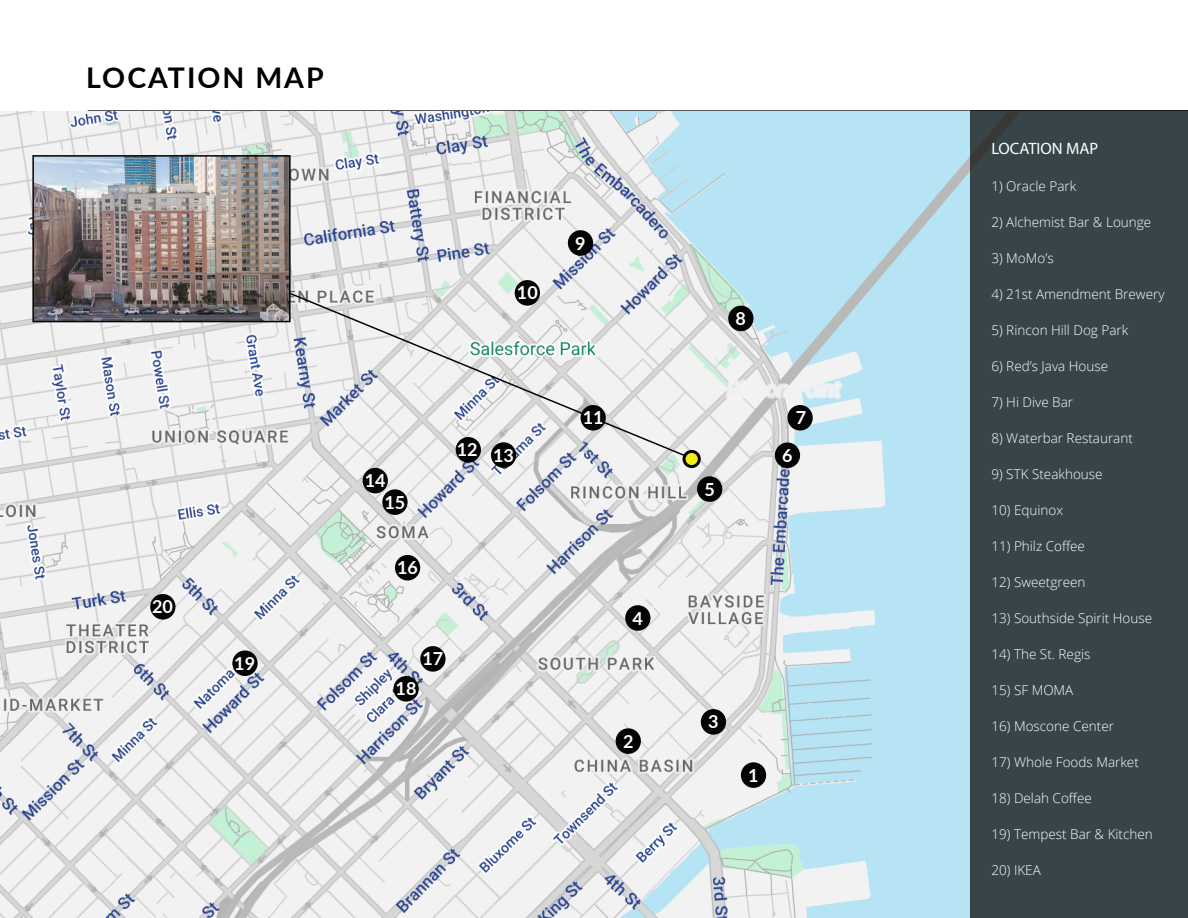
<style>
.page{position:relative;width:1188px;height:918px;background:#fff}
.page>*{position:absolute;margin:0;border:0;box-sizing:border-box;transform-origin:0 0}
.t1{font:700 28.5px "Lato";letter-spacing:.07em;color:#000}
.t2{font:700 18px "Lato";color:#fff}
.t3{font:16.5px "Myriad Pro";color:#fff}
.t4{font:300 13.5px "Open Sans";color:#fff}
</style>
<div class="page">
<hr style="left:88px;top:110px;width:1100px;height:3px;background:#040503">
<img style="left:0;top:112px;width:971px;height:806px">
<div style="left:971px;top:110px;width:217px;height:808px;background:#374548"></div>
<div style="left:616px;top:728px;width:25px;height:26px;background:#040503;border-radius:50%"></div>
<div style="left:363px;top:468px;width:25px;height:25px;background:#040503;border-radius:50%"></div>
<div style="left:787px;top:405px;width:26px;height:26px;background:#040503;border-radius:50%"></div>
<div style="left:775px;top:443px;width:25px;height:25px;background:#040503;border-radius:50%"></div>
<div style="left:701px;top:709px;width:25px;height:26px;background:#040503;border-radius:50%"></div>
<div style="left:625px;top:605px;width:26px;height:26px;background:#040503;border-radius:50%"></div>
<div style="left:697px;top:476px;width:25px;height:26px;background:#040503;border-radius:50%"></div>
<div style="left:728px;top:306px;width:26px;height:25px;background:#040503;border-radius:50%"></div>
<div style="left:568px;top:230px;width:25px;height:26px;background:#040503;border-radius:50%"></div>
<svg style="left:456px;top:437px;width:25px;height:26px"></svg>
<div style="left:395px;top:555px;width:25px;height:25px;background:#040503;border-radius:50%"></div>
<div style="left:491px;top:442px;width:25px;height:26px;background:#040503;border-radius:50%"></div>
<div style="left:382px;top:489px;width:26px;height:26px;background:#040503;border-radius:50%"></div>
<svg style="left:243px;top:273px;width:450px;height:187px"></svg>
<div style="left:684px;top:451px;width:15px;height:16px;background:#f4ec17;border-radius:50%"></div>
<div style="left:683px;top:450px;width:18px;height:18px;border:3px solid #040503;border-radius:50%"></div>
<img style="left:35px;top:158px;width:253px;height:161px">
<div style="left:32px;top:155px;width:259px;height:167px;border:2px solid #040503"></div>
<div style="left:515px;top:280px;width:25px;height:26px;background:#040503;border-radius:50%"></div>
<div style="left:420px;top:646px;width:26px;height:26px;background:#040503;border-radius:50%"></div>
<div style="left:393px;top:676px;width:26px;height:26px;background:#040503;border-radius:50%"></div>
<div style="left:232px;top:650px;width:26px;height:26px;background:#040503;border-radius:50%"></div>
<div style="left:150px;top:594px;width:26px;height:26px;background:#040503;border-radius:50%"></div>
<div style="left:580px;top:405px;width:26px;height:26px;background:#040503;border-radius:50%"></div>
<div style="left:741px;top:762px;width:25px;height:26px;background:#040503;border-radius:50%"></div>
<p class="t1" style="left:86px;top:57px;width:239px">LOCATION MAP</p>
<p class="t2" style="left:152px;top:594px;width:22px">20</p>
<p class="t2" style="left:234px;top:650px;width:22px">19</p>
<p class="t2" style="left:517px;top:280px;width:22px">10</p>
<p class="t2" style="left:575px;top:230px;width:12px">9</p>
<p class="t2" style="left:365px;top:467px;width:22px">14</p>
<p class="t2" style="left:385px;top:489px;width:22px">15</p>
<p class="t2" style="left:397px;top:554px;width:22px">16</p>
<p class="t2" style="left:457px;top:436px;width:22px">12</p>
<p class="t2" style="left:493px;top:442px;width:22px">13</p>
<p class="t2" style="left:422px;top:646px;width:22px">17</p>
<p class="t2" style="left:396px;top:676px;width:22px">18</p>
<p class="t2" style="left:583px;top:404px;width:22px">11</p>
<p class="t2" style="left:633px;top:605px;width:12px">4</p>
<p class="t2" style="left:623px;top:728px;width:12px">2</p>
<p class="t2" style="left:736px;top:305px;width:12px">8</p>
<p class="t2" style="left:704px;top:476px;width:12px">5</p>
<p class="t2" style="left:796px;top:405px;width:12px">7</p>
<p class="t2" style="left:782px;top:442px;width:12px">6</p>
<p class="t2" style="left:708px;top:709px;width:12px">3</p>
<p class="t2" style="left:748px;top:762px;width:12px">1</p>
<p class="t3" style="left:991px;top:138px;width:108px">LOCATION MAP</p>
<p class="t4" style="left:991px;top:177px;width:86px">1) Oracle Park</p>
<p class="t4" style="left:991px;top:213px;width:161px">2) Alchemist Bar &amp; Lounge</p>
<p class="t4" style="left:991px;top:249px;width:64px">3) MoMo’s</p>
<p class="t4" style="left:991px;top:285px;width:175px">4) 21st Amendment Brewery</p>
<p class="t4" style="left:991px;top:321px;width:138px">5) Rincon Hill Dog Park</p>
<p class="t4" style="left:991px;top:357px;width:118px">6) Red’s Java House</p>
<p class="t4" style="left:991px;top:393px;width:83px">7) Hi Dive Bar</p>
<p class="t4" style="left:991px;top:429px;width:143px">8) Waterbar Restaurant</p>
<p class="t4" style="left:991px;top:465px;width:113px">9) STK Steakhouse</p>
<p class="t4" style="left:991px;top:501px;width:73px">10) Equinox</p>
<p class="t4" style="left:991px;top:537px;width:95px">11) Philz Coffee</p>
<p class="t4" style="left:991px;top:573px;width:96px">12) Sweetgreen</p>
<p class="t4" style="left:991px;top:609px;width:162px">13) Southside Spirit House</p>
<p class="t4" style="left:991px;top:645px;width:100px">14) The St. Regis</p>
<p class="t4" style="left:991px;top:681px;width:83px">15) SF MOMA</p>
<p class="t4" style="left:991px;top:717px;width:124px">16) Moscone Center</p>
<p class="t4" style="left:991px;top:753px;width:149px">17) Whole Foods Market</p>
<p class="t4" style="left:991px;top:789px;width:102px">18) Delah Coffee</p>
<p class="t4" style="left:991px;top:825px;width:163px">19) Tempest Bar &amp; Kitchen</p>
<p class="t4" style="left:991px;top:861px;width:51px">20) IKEA</p>
</div>
